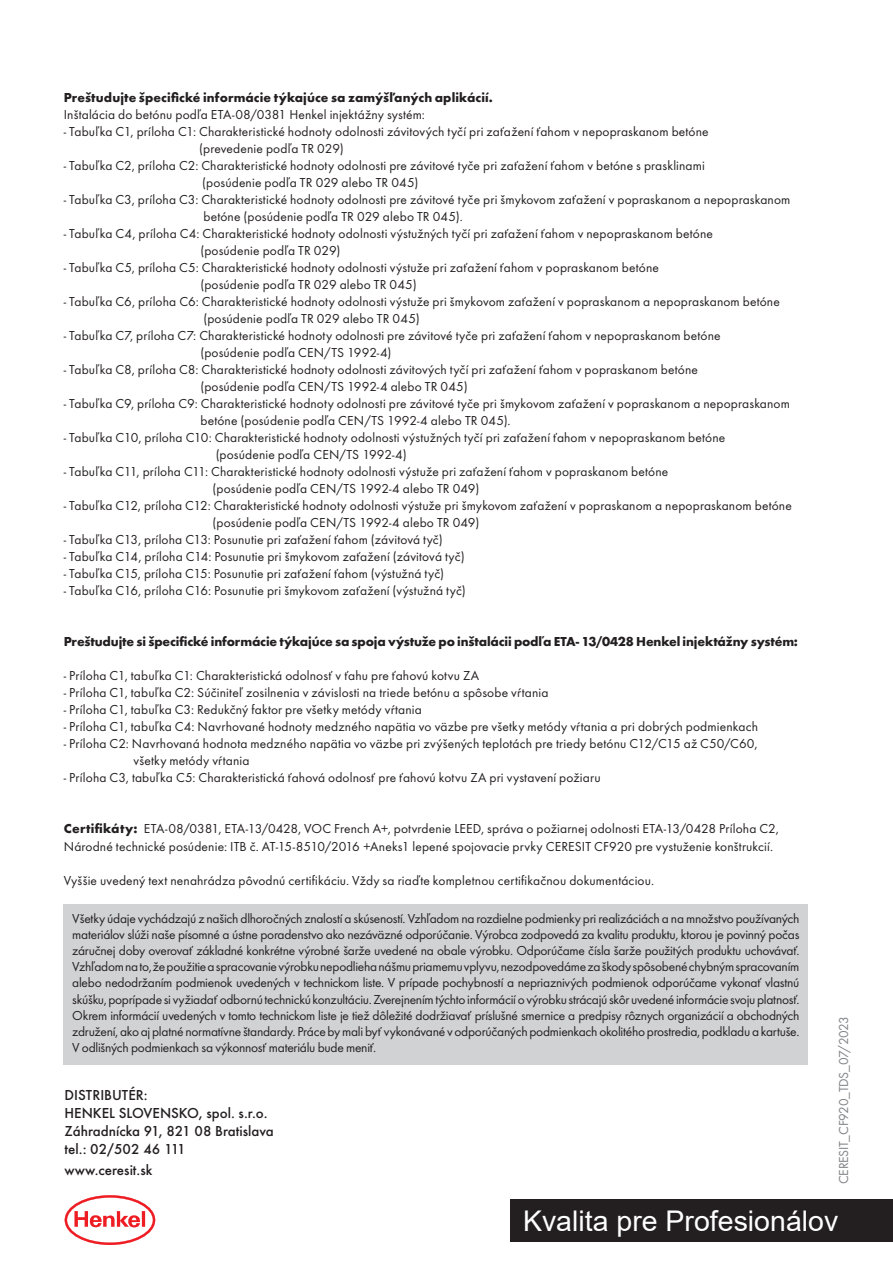
<style>
.page{position:relative;width:893px;height:1263px;background:#fff}
.page>*{position:absolute;margin:0;border:0;box-sizing:border-box;transform-origin:0 0}
.t1{font:28.5px "Arial";color:#fff}
.t2{font:500 15px "Futura TOT";color:#231f20}
.COPY_Produktblatt{font:13.5px/16.2px "Futura TOT";letter-spacing:.01em;color:#231f20}
.COPY_Produktblatt-2{font:700 13.5px/17px "Futura PT";letter-spacing:.01em;color:#231f20}
.COPY_Produktblatt-3{font:700 13.5px "Futura TOT";letter-spacing:-.01em;color:#231f20}
.t3{font:13.5px "Futura PT";letter-spacing:-.025em;color:#808285}
.s1{font-family:"Futura TOT";font-weight:400}
.s2{font-weight:700}
</style>
<div class="page">
<div style="left:510px;top:1199px;width:383px;height:43px;background:#231f20"></div>
<svg style="left:65px;top:1195px;width:90px;height:50px"></svg>
<div style="left:64px;top:904px;width:744px;height:160px;background:#d1d2d4"></div>
<p class="COPY_Produktblatt-2" style="left:64px;top:89px;width:431px">Preštudujte špecifické informácie týkajúce sa zamýšľaných aplikácií.<br><span class="s1">Inštalácia do betónu podľa ETA-08/0381 Henkel injektážny systém:</span></p>
<p class="COPY_Produktblatt" style="left:64px;top:123px;width:646px">- Tabuľka C1, príloha C1: Charakteristické hodnoty odolnosti závitových tyčí pri zaťažení ťahom v nepopraskanom betóne</p>
<p class="COPY_Produktblatt" style="left:199px;top:140px;width:146px">(prevedenie podľa TR 029)</p>
<p class="COPY_Produktblatt" style="left:64px;top:157px;width:643px">- Tabuľka C2, príloha C2: Charakteristické hodnoty odolnosti pre závitové tyče pri zaťažení ťahom v betóne s prasklinami</p>
<p class="COPY_Produktblatt" style="left:202px;top:174px;width:218px">(posúdenie podľa TR 029 alebo TR 045)</p>
<p class="COPY_Produktblatt" style="left:204px;top:191px;width:588px;line-height:17px;text-indent:-140px">- Tabuľka C3, príloha C3: Charakteristické hodnoty odolnosti pre závitové tyče pri šmykovom zaťažení v popraskanom a nepopraskanom betóne (posúdenie podľa TR 029 alebo TR 045).</p>
<p class="COPY_Produktblatt" style="left:64px;top:225px;width:651px">- Tabuľka C4, príloha C4: Charakteristické hodnoty odolnosti výstužných tyčí pri zaťažení ťahom v nepopraskanom betóne</p>
<p class="COPY_Produktblatt" style="left:200px;top:242px;width:141px">(posúdenie podľa TR 029)</p>
<p class="COPY_Produktblatt" style="left:64px;top:259px;width:597px">- Tabuľka C5, príloha C5: Charakteristické hodnoty odolnosti výstuže pri zaťažení ťahom v popraskanom betóne</p>
<p class="COPY_Produktblatt" style="left:200px;top:276px;width:218px">(posúdenie podľa TR 029 alebo TR 045)</p>
<p class="COPY_Produktblatt" style="left:64px;top:293px;width:718px">- Tabuľka C6, príloha C6: Charakteristické hodnoty odolnosti výstuže pri šmykovom zaťažení v popraskanom a nepopraskanom betóne</p>
<p class="COPY_Produktblatt" style="left:204px;top:310px;width:218px">(posúdenie podľa TR 029 alebo TR 045)</p>
<p class="COPY_Produktblatt" style="left:64px;top:327px;width:658px">- Tabuľka C7, príloha C7: Charakteristické hodnoty odolnosti pre závitové tyče pri zaťažení ťahom v nepopraskanom betóne</p>
<p class="COPY_Produktblatt" style="left:200px;top:344px;width:193px">(posúdenie podľa CEN/TS 1992-4)</p>
<p class="COPY_Produktblatt" style="left:64px;top:361px;width:636px">- Tabuľka C8, príloha C8: Charakteristické hodnoty odolnosti závitových tyčí pri zaťažení ťahom v popraskanom betóne</p>
<p class="COPY_Produktblatt" style="left:200px;top:378px;width:269px">(posúdenie podľa CEN/TS 1992-4 alebo TR 045)</p>
<p class="COPY_Produktblatt" style="left:64px;top:396px;width:728px">- Tabuľka C9, príloha C9: Charakteristické hodnoty odolnosti pre závitové tyče pri šmykovom zaťažení v popraskanom a nepopraskanom</p>
<p class="COPY_Produktblatt" style="left:200px;top:413px;width:312px">betóne (posúdenie podľa CEN/TS 1992-4 alebo TR 045).</p>
<p class="COPY_Produktblatt" style="left:64px;top:430px;width:663px">- Tabuľka C10, príloha C10: Charakteristické hodnoty odolnosti výstužných tyčí pri zaťažení ťahom v nepopraskanom betóne</p>
<p class="COPY_Produktblatt" style="left:216px;top:447px;width:193px">(posúdenie podľa CEN/TS 1992-4)</p>
<p class="COPY_Produktblatt" style="left:64px;top:464px;width:606px">- Tabuľka C11, príloha C11: Charakteristické hodnoty odolnosti výstuže pri zaťažení ťahom v popraskanom betóne</p>
<p class="COPY_Produktblatt" style="left:213px;top:481px;width:268px">(posúdenie podľa CEN/TS 1992-4 alebo TR 049)</p>
<p class="COPY_Produktblatt" style="left:64px;top:498px;width:729px">- Tabuľka C12, príloha C12: Charakteristické hodnoty odolnosti výstuže pri šmykovom zaťažení v popraskanom a nepopraskanom betóne</p>
<p class="COPY_Produktblatt" style="left:213px;top:515px;width:268px">(posúdenie podľa CEN/TS 1992-4 alebo TR 049)</p>
<p class="COPY_Produktblatt" style="left:64px;top:532px;width:380px">- Tabuľka C13, príloha C13: Posunutie pri zaťažení ťahom (závitová tyč)</p>
<p class="COPY_Produktblatt" style="left:64px;top:549px;width:402px">- Tabuľka C14, príloha C14: Posunutie pri šmykovom zaťažení (závitová tyč)</p>
<p class="COPY_Produktblatt" style="left:64px;top:566px;width:382px">- Tabuľka C15, príloha C15: Posunutie pri zaťažení ťahom (výstužná tyč)</p>
<p class="COPY_Produktblatt" style="left:64px;top:583px;width:404px">- Tabuľka C16, príloha C16: Posunutie pri šmykovom zaťažení (výstužná tyč)</p>
<p class="COPY_Produktblatt-3" style="left:64px;top:633px;width:736px">Preštudujte si špecifické informácie týkajúce sa spoja výstuže po inštalácii podľa ETA- 13/0428 Henkel injektážny systém:</p>
<p class="COPY_Produktblatt" style="left:64px;top:668px;width:417px">- Príloha C1, tabuľka C1: Charakteristická odolnosť v ťahu pre ťahovú kotvu ZA</p>
<p class="COPY_Produktblatt" style="left:64px;top:685px;width:486px">- Príloha C1, tabuľka C2: Súčiniteľ zosilnenia v závislosti na triede betónu a spôsobe vŕtania</p>
<p class="COPY_Produktblatt" style="left:64px;top:702px;width:360px">- Príloha C1, tabuľka C3: Redukčný faktor pre všetky metódy vŕtania</p>
<p class="COPY_Produktblatt" style="left:64px;top:719px;width:696px">- Príloha C1, tabuľka C4: Navrhované hodnoty medzného napätia vo väzbe pre všetky metódy vŕtania a pri dobrých podmienkach</p>
<p class="COPY_Produktblatt" style="left:64px;top:736px;width:695px">- Príloha C2: Navrhovaná hodnota medzného napätia vo väzbe pri zvýšených teplotách pre triedy betónu C12/C15 až C50/C60,</p>
<p class="COPY_Produktblatt" style="left:134px;top:753px;width:117px">všetky metódy vŕtania</p>
<p class="COPY_Produktblatt" style="left:64px;top:770px;width:538px">- Príloha C3, tabuľka C5: Charakteristická ťahová odolnosť pre ťahovú kotvu ZA pri vystavení požiaru</p>
<p class="COPY_Produktblatt" style="left:64px;top:820px;width:716px;line-height:17px"><span class="s2">Certifikáty:</span> ETA-08/0381, ETA-13/0428, VOC French A+, potvrdenie LEED, správa o požiarnej odolnosti ETA-13/0428 Príloha C2,<br>Národné technické posúdenie: ITB č. AT-15-8510/2016 +Aneks1 lepené spojovacie prvky CERESIT CF920 pre vystuženie konštrukcií.</p>
<p class="COPY_Produktblatt" style="left:64px;top:872px;width:592px">Vyššie uvedený text nenahrádza pôvodnú certifikáciu. Vždy sa riaďte kompletnou certifikačnou dokumentáciou.</p>
<p class="COPY_Produktblatt" style="left:72px;top:910px;width:729px;text-align:justify">Všetky údaje vychádzajú z našich dlhoročných znalostí a skúseností. Vzhľadom na rozdielne podmienky pri realizáciách a na množstvo používaných materiálov slúži naše písomné a ústne poradenstvo ako nezáväzné odporúčanie. Výrobca zodpovedá za kvalitu produktu, ktorou je povinný počas záručnej doby overovať základné konkrétne výrobné šarže uvedené na obale výrobku. Odporúčame čísla šarže použitých produktu uchovávať.<br>Vzhľadom na to, že použitie a spracovanie výrobku nepodlieha nášmu priamemu vplyvu, nezodpovedáme za škody spôsobené chybným spracovaním alebo nedodržaním podmienok uvedených v technickom liste. V prípade pochybností a nepriaznivých podmienok odporúčame vykonať vlastnú skúšku, poprípade si vyžiadať odbornú technickú konzultáciu. Zverejnením týchto informácií o výrobku strácajú skôr uvedené informácie svoju platnosť.<br>Okrem informácií uvedených v tomto technickom liste je tiež dôležité dodržiavať príslušné smernice a predpisy rôznych organizácií a obchodných združení, ako aj platné normatívne štandardy. Práce by mali byť vykonávané v odporúčaných podmienkach okolitého prostredia, podkladu a kartuše.<br>V odlišných podmienkach sa výkonnosť materiálu bude meniť.</p>
<p class="t2" style="left:65px;top:1086px;width:85px">DISTRIBUTÉR:</p>
<p class="t2" style="left:65px;top:1104px;width:205px">HENKEL SLOVENSKO, spol. s.r.o.</p>
<p class="t2" style="left:65px;top:1122px;width:211px">Záhradnícka 91, 821 08 Bratislava</p>
<p class="t2" style="left:65px;top:1140px;width:123px">tel.: 02/502 46 111</p>
<p class="t2" style="left:65px;top:1161px;width:90px">www.ceresit.sk</p>
<p class="t3" style="left:835px;top:1184px;width:169px;rotate:-90deg">CERESIT_CF920_TDS_07/2023</p>
<p class="t1" style="left:523px;top:1201px;width:317px">Kvalita pre Profesionálov</p>
</div>
